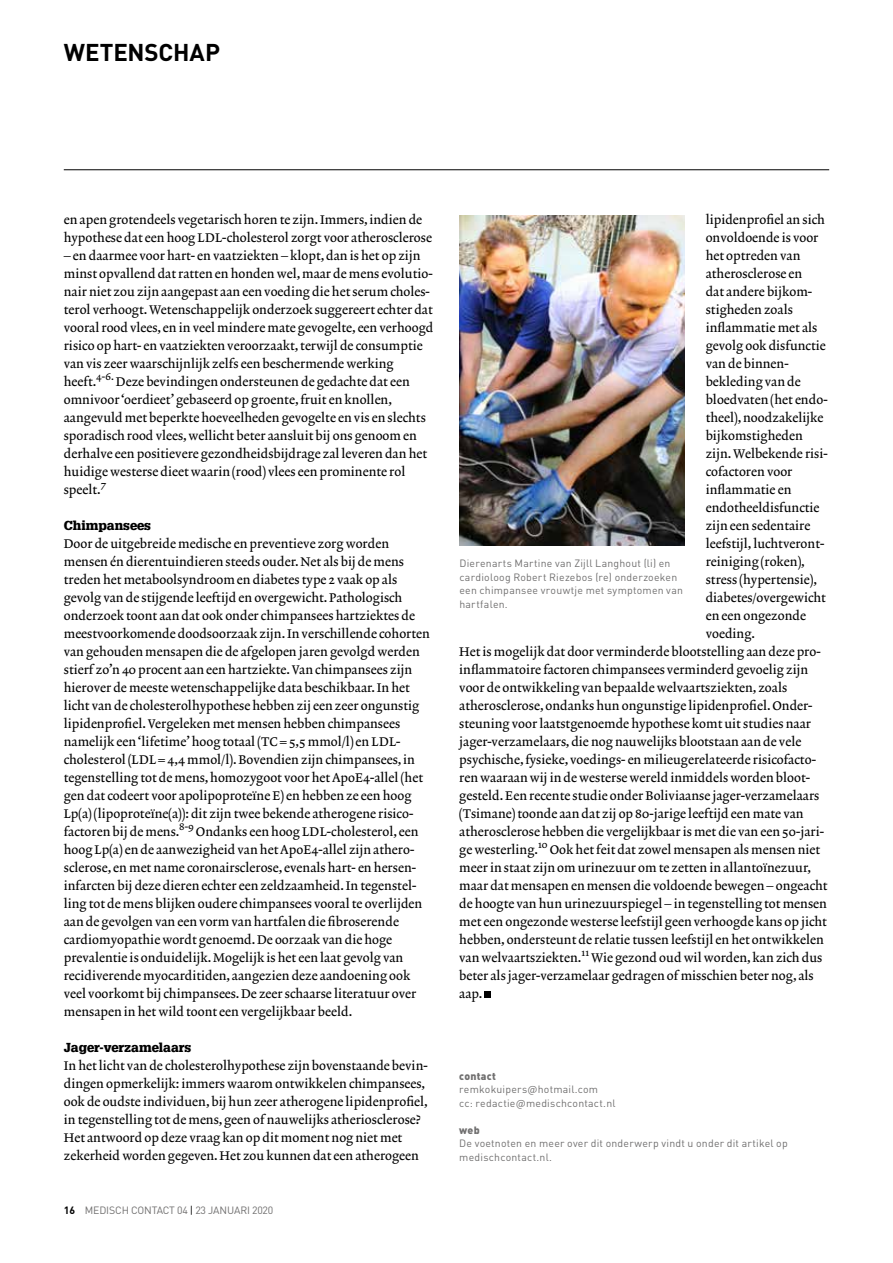
<style>
.page{position:relative;width:893px;height:1263px;background:#fff}
.page>*{position:absolute;margin:0;border:0;box-sizing:border-box;transform-origin:0 0}
.t1{font:700 24px "DINOT";letter-spacing:-.005em;color:#000}
.t2{font:12.75px/18px "Lexicon No 2 Roman A";color:#000}
.t3{font:900 12.75px "Glypha LT Std";color:#000}
.t4{font:10.5px/13.5px "DINOT";letter-spacing:.02em;color:#706f6f}
.t5{font:10.5px "DINOT";letter-spacing:-.015em;color:#706f6f}
.t6{font:900 10.5px "DINOT";letter-spacing:.025em;color:#706f6f}
.t7{font:10.2px "Lexicon No 2 Roman A";color:#000}
.s1{font-weight:700;color:#000}
.s2{color:#000}
</style>
<div class="page">
<hr style="left:64px;top:169px;width:765px;height:1px;background:#000">
<div style="left:484px;top:991px;width:7px;height:7px;background:#000"></div>
<img style="left:459px;top:215px;width:225px;height:331px">
<h1 class="t1" style="left:64px;top:36px;width:158px">WETENSCHAP</h1>
<p class="t2" style="left:64px;top:211px;width:370px">en apen grotendeels vegetarisch horen te zijn. Immers, indien de hypothese dat een hoog LDL-cholesterol zorgt voor atherosclerose</p>
<p class="t2" style="left:64px;top:247px;width:371px">– en daarmee voor hart- en vaatziekten – klopt, dan is het op zijn minst opvallend dat ratten en honden wel, maar de mens evolutio&shy;nair niet zou zijn aangepast aan een voeding die het serum choles&shy;terol verhoogt. Wetenschappelijk onderzoek suggereert echter dat vooral rood vlees, en in veel mindere mate gevogelte, een verhoogd risico op hart- en vaatziekten veroorzaakt, terwijl de consumptie van vis zeer waarschijnlijk zelfs een beschermende werking<br>heeft.</p>
<p class="t7" style="left:96px;top:370px;width:19px">4-6.</p>
<p class="t2" style="left:64px;top:373px;width:365px;text-indent:52px">Deze bevindingen ondersteunen de gedachte dat een omnivoor ‘oerdieet’ gebaseerd op groente, fruit en knollen, aangevuld met beperkte hoeveelheden gevogelte en vis en slechts sporadisch rood vlees, wellicht beter aansluit bij ons genoom en derhalve een positievere gezondheidsbijdrage zal leveren dan het huidige westerse dieet waarin (rood) vlees een prominente rol speelt.</p>
<p class="t7" style="left:101px;top:478px;width:7px">7</p>
<p class="t3" style="left:64px;top:518px;width:89px">Chimpansees</p>
<p class="t2" style="left:64px;top:535px;width:368px">Door de uitgebreide medische en preventieve zorg worden mensen én dierentuindieren steeds ouder. Net als bij de mens treden het metaboolsyndroom en diabetes type 2 vaak op als gevolg van de stijgende leeftijd en overgewicht. Pathologisch onderzoek toont aan dat ook onder chimpansees hartziektes de meestvoorkomende doodsoorzaak zijn. In verschillende cohorten van gehouden mensapen die de afgelopen jaren gevolgd werden stierf zo’n 40 procent aan een hartziekte. Van chimpansees zijn hierover de meeste wetenschappelijke data beschikbaar. In het licht van de cholesterolhypothese hebben zij een zeer ongunstig lipidenprofiel. Vergeleken met mensen hebben chimpansees namelijk een ‘lifetime’ hoog totaal (TC = 5,5 mmol/l) en LDL&shy;cholesterol (LDL = 4,4 mmol/l). Bovendien zijn chimpansees, in tegenstelling tot de mens, homozygoot voor het ApoE4-allel (het gen dat codeert voor apolipoproteïne E) en hebben ze een hoog Lp(a) (lipoproteïne(a)): dit zijn twee bekende atherogene risico&shy;factoren bij de mens.</p>
<p class="t7" style="left:179px;top:820px;width:16px">8-9</p>
<p class="t2" style="left:64px;top:823px;width:360px;text-indent:132px">Ondanks een hoog LDL-cholesterol, een hoog Lp(a) en de aanwezigheid van het ApoE4-allel zijn athero&shy;sclerose, en met name coronairsclerose, evenals hart- en hersen&shy;infarcten bij deze dieren echter een zeldzaamheid. In tegenstel&shy;ling tot de mens blijken oudere chimpansees vooral te overlijden aan de gevolgen van een vorm van hartfalen die fibroserende cardiomyopathie wordt genoemd. De oorzaak van die hoge prevalentie is onduidelijk. Mogelijk is het een laat gevolg van recidiverende myocarditiden, aangezien deze aandoening ook veel voorkomt bij chimpansees. De zeer schaarse literatuur over mensapen in het wild toont een vergelijkbaar beeld.</p>
<p class="t3" style="left:64px;top:1040px;width:129px">Jager-verzamelaars</p>
<p class="t2" style="left:64px;top:1057px;width:365px">In het licht van de cholesterolhypothese zijn bovenstaande bevin&shy;dingen opmerkelijk: immers waarom ontwikkelen chimpansees, ook de oudste individuen, bij hun zeer atherogene lipidenprofiel, in tegenstelling tot de mens, geen of nauwelijks atheriosclerose?<br>Het antwoord op deze vraag kan op dit moment nog niet met zekerheid worden gegeven. Het zou kunnen dat een atherogeen</p>
<p class="t5" style="left:64px;top:1204px;width:211px"><span class="s1">16</span> MEDISCH CONTACT 04 <span class="s2">|</span> 23 JANUARI 2020</p>
<p class="t2" style="left:706px;top:211px;width:121px">lipidenprofiel an sich</p>
<p class="t2" style="left:706px;top:229px;width:114px">onvoldoende is voor</p>
<p class="t2" style="left:706px;top:247px;width:96px">het optreden van</p>
<p class="t2" style="left:706px;top:265px;width:98px">atherosclerose en</p>
<p class="t2" style="left:706px;top:283px;width:108px">dat andere bijkom-</p>
<p class="t2" style="left:706px;top:301px;width:89px">stigheden zoals</p>
<p class="t2" style="left:706px;top:319px;width:113px">inflammatie met als</p>
<p class="t2" style="left:706px;top:337px;width:122px">gevolg ook disfunctie</p>
<p class="t2" style="left:706px;top:355px;width:84px">van de binnen-</p>
<p class="t2" style="left:706px;top:373px;width:97px">bekleding van de</p>
<p class="t2" style="left:706px;top:391px;width:124px">bloedvaten (het endo-</p>
<p class="t2" style="left:706px;top:409px;width:119px">theel), noodzakelijke</p>
<p class="t2" style="left:706px;top:427px;width:99px">bijkomstigheden</p>
<p class="t2" style="left:706px;top:445px;width:123px">zijn. Welbekende risi-</p>
<p class="t2" style="left:706px;top:463px;width:88px">cofactoren voor</p>
<p class="t2" style="left:706px;top:481px;width:87px">inflammatie en</p>
<p class="t2" style="left:706px;top:499px;width:115px">endotheeldisfunctie</p>
<p class="t2" style="left:706px;top:517px;width:106px">zijn een sedentaire</p>
<p class="t2" style="left:706px;top:535px;width:120px">leefstijl, luchtveront-</p>
<p class="t2" style="left:706px;top:553px;width:101px">reiniging (roken),</p>
<p class="t2" style="left:706px;top:571px;width:113px">stress (hypertensie),</p>
<p class="t2" style="left:706px;top:589px;width:122px">diabetes/overgewicht</p>
<p class="t2" style="left:706px;top:607px;width:102px">en een ongezonde</p>
<p class="t2" style="left:706px;top:625px;width:51px">voeding.</p>
<p class="t2" style="left:459px;top:643px;width:363px">Het is mogelijk dat door verminderde blootstelling aan deze pro-</p>
<p class="t2" style="left:459px;top:661px;width:350px">inflammatoire factoren chimpansees verminderd gevoelig zijn</p>
<p class="t2" style="left:459px;top:679px;width:329px">voor de ontwikkeling van bepaalde welvaartsziekten, zoals</p>
<p class="t2" style="left:459px;top:697px;width:355px">atherosclerose, ondanks hun ongunstige lipidenprofiel. Onder-</p>
<p class="t2" style="left:459px;top:715px;width:353px">steuning voor laatstgenoemde hypothese komt uit studies naar</p>
<p class="t2" style="left:459px;top:733px;width:344px">jager-verzamelaars, die nog nauwelijks blootstaan aan de vele</p>
<p class="t2" style="left:459px;top:751px;width:358px">psychische, fysieke, voedings- en milieugerelateerde risicofacto-</p>
<p class="t2" style="left:459px;top:769px;width:352px">ren waaraan wij in de westerse wereld inmiddels worden bloot-</p>
<p class="t2" style="left:459px;top:787px;width:362px">gesteld. Een recente studie onder Boliviaanse jager-verzamelaars</p>
<p class="t2" style="left:459px;top:805px;width:346px">(Tsimane) toonde aan dat zij op 80-jarige leeftijd een mate van</p>
<p class="t2" style="left:459px;top:823px;width:366px">atherosclerose hebben die vergelijkbaar is met die van een 50-jari-</p>
<p class="t2" style="left:459px;top:841px;width:80px">ge westerling.</p>
<p class="t7" style="left:538px;top:838px;width:11px">10</p>
<p class="t4" style="left:459px;top:557px;width:225px">Dierenarts Martine van Zijll Langhout (li) en cardioloog Robert Riezebos (re) onderzoeken een chimpansee vrouwtje met symptomen van hartfalen.</p>
<p class="t2" style="left:459px;top:841px;width:370px;text-indent:90px">Ook het feit dat zowel mensapen als mensen niet meer in staat zijn om urinezuur om te zetten in allantoïnezuur, maar dat mensapen en mensen die voldoende bewegen – ongeacht de hoogte van hun urinezuurspiegel – in tegenstelling tot mensen met een ongezonde westerse leefstijl geen verhoogde kans op jicht hebben, ondersteunt de relatie tussen leefstijl en het ontwikkelen van welvaartsziekten.</p>
<p class="t7" style="left:581px;top:946px;width:9px">11</p>
<p class="t2" style="left:459px;top:949px;width:365px;text-indent:132px">Wie gezond oud wil worden, kan zich dus beter als jager-verzamelaar gedragen of misschien beter nog, als aap.</p>
<p class="t6" style="left:459px;top:1069px;width:38px">contact</p>
<p class="t4" style="left:459px;top:1083px;width:158px">remkokuipers@hotmail.com<br>cc: redactie@medischcontact.nl</p>
<p class="t6" style="left:459px;top:1123px;width:22px">web</p>
<p class="t4" style="left:459px;top:1137px;width:330px">De voetnoten en meer over dit onderwerp vindt u onder dit artikel op medischcontact.nl.</p>
</div>
